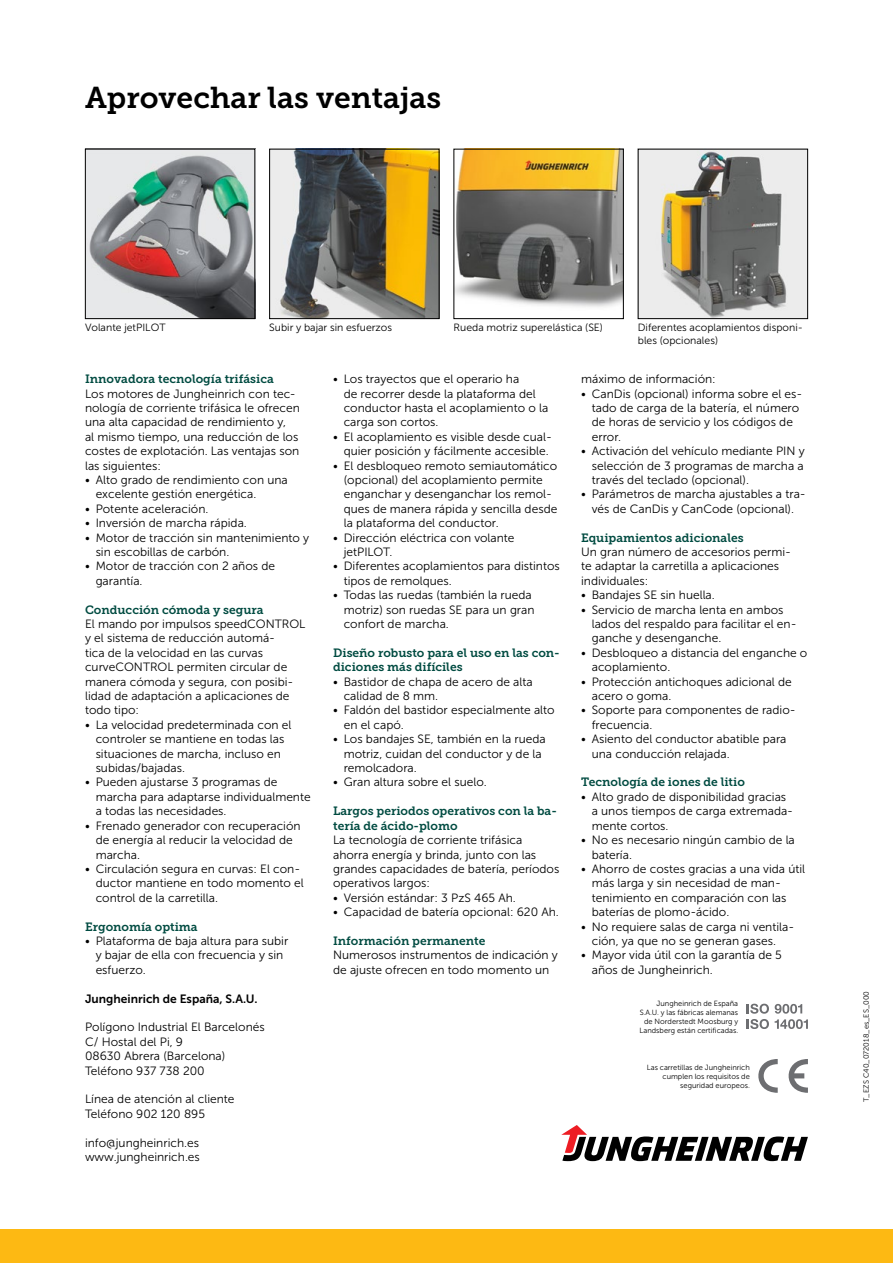
<style>
.page{position:relative;width:893px;height:1263px;background:#fff}
.page>*{position:absolute;margin:0;border:0;box-sizing:border-box;transform-origin:0 0}
.t1{font:30px "Museo JH Slab 700";color:#000}
.t2{font:12px/14.4px "Museo JH Sans 300";color:#000}
.t3{font:12px/14.4px "Museo JH Slab 700";color:#004b41}
.t4{font:12px "Museo JH Sans 700";color:#000}
.t5{font:10.5px/12.8px "Museo JH Sans 300";color:#000}
.t6{font:7.5px/9px "Museo JH Sans 300";color:#000;text-align:right}
</style>
<div class="page">
<div style="left:0;top:1229px;width:893px;height:34px;background:#fdb913"></div>
<svg style="left:561px;top:1125px;width:247px;height:36px"></svg>
<img style="left:87px;top:151px;width:166px;height:166px">
<div style="left:85px;top:149px;width:170px;height:170px;border:1px solid #000"></div>
<img style="left:271px;top:151px;width:166px;height:166px">
<div style="left:269px;top:149px;width:170px;height:170px;border:1px solid #000"></div>
<img style="left:456px;top:151px;width:166px;height:156px">
<div style="left:454px;top:149px;width:170px;height:170px;border:1px solid #000"></div>
<img style="left:640px;top:151px;width:166px;height:166px">
<div style="left:638px;top:149px;width:170px;height:170px;border:1px solid #000"></div>
<svg style="left:758px;top:1059px;width:50px;height:34px"></svg>
<svg style="left:747px;top:1004px;width:22px;height:25px"></svg>
<svg style="left:775px;top:1004px;width:33px;height:25px"></svg>
<h1 class="t1" style="left:85px;top:80px;width:358px">Aprovechar las ventajas</h1>
<p class="t5" style="left:85px;top:321px;width:82px">Volante jetPILOT</p>
<p class="t5" style="left:269px;top:321px;width:124px">Subir y bajar sin esfuerzos</p>
<p class="t5" style="left:454px;top:321px;width:151px">Rueda motriz superelástica (SE)</p>
<p class="t5" style="left:638px;top:321px;width:167px">Diferentes acoplamientos disponi&shy;bles (opcionales)</p>
<p class="t3" style="left:85px;top:372px;width:190px">Innovadora tecnología trifásica</p>
<p class="t2" style="left:85px;top:386px;width:216px">Los motores de Jungheinrich con tec&shy;nología de corriente trifásica le ofrecen una alta capacidad de rendimiento y,<br>al mismo tiempo, una reducción de los costes de explotación. Las ventajas son las siguientes:</p>
<p class="t2" style="left:96px;top:473px;width:194px;text-indent:-11px">• Alto grado de rendimiento con una excelente gestión energética.</p>
<p class="t2" style="left:85px;top:502px;width:125px">• Potente aceleración.</p>
<p class="t2" style="left:85px;top:516px;width:163px">• Inversión de marcha rápida.</p>
<p class="t2" style="left:96px;top:530px;width:215px;text-indent:-11px">• Motor de tracción sin mantenimiento y sin escobillas de carbón.</p>
<p class="t2" style="left:96px;top:559px;width:181px;text-indent:-11px">• Motor de tracción con 2 años de garantía.</p>
<p class="t3" style="left:85px;top:602px;width:180px">Conducción cómoda y segura</p>
<p class="t2" style="left:85px;top:617px;width:222px">El mando por impulsos speedCONTROL y el sistema de reducción automá-<br>tica de la velocidad en las curvas curveCONTROL permiten circular de manera cómoda y segura, con posibi&shy;lidad de adaptación a aplicaciones de todo tipo:</p>
<p class="t2" style="left:96px;top:718px;width:197px;text-indent:-11px">• La velocidad predeterminada con el controler se mantiene en todas las situaciones de marcha, incluso en subidas/bajadas.</p>
<p class="t2" style="left:96px;top:775px;width:217px;text-indent:-11px">• Pueden ajustarse 3 programas de marcha para adaptarse individualmente a todas las necesidades.</p>
<p class="t2" style="left:96px;top:818px;width:206px;text-indent:-11px">• Frenado generador con recuperación de energía al reducir la velocidad de marcha.</p>
<p class="t2" style="left:96px;top:862px;width:210px;text-indent:-11px">• Circulación segura en curvas: El con&shy;ductor mantiene en todo momento el control de la carretilla.</p>
<p class="t3" style="left:85px;top:919px;width:114px">Ergonomía optima</p>
<p class="t2" style="left:96px;top:934px;width:194px;text-indent:-11px">• Plataforma de baja altura para subir y bajar de ella con frecuencia y sin esfuerzo.</p>
<p class="t2" style="left:581px;top:372px;width:136px">máximo de información:</p>
<p class="t2" style="left:592px;top:386px;width:212px;text-indent:-11px">• CanDis (opcional) informa sobre el es&shy;tado de carga de la batería, el número de horas de servicio y los códigos de error.</p>
<p class="t2" style="left:592px;top:444px;width:214px;text-align:justify;text-indent:-11px">• Activación del vehículo mediante PIN y selección de 3 programas de marcha a través del teclado (opcional).</p>
<p class="t2" style="left:581px;top:487px;width:226px;text-align:center">• Parámetros de marcha ajustables a tra&shy;vés de CanDis y CanCode (opcional).</p>
<p class="t3" style="left:581px;top:530px;width:164px">Equipamientos adicionales</p>
<p class="t2" style="left:581px;top:545px;width:212px">Un gran número de accesorios permi&shy;te adaptar la carretilla a aplicaciones individuales:</p>
<p class="t2" style="left:581px;top:588px;width:135px">• Bandajes SE sin huella.</p>
<p class="t2" style="left:592px;top:602px;width:206px;text-indent:-11px">• Servicio de marcha lenta en ambos lados del respaldo para facilitar el en&shy;ganche y desenganche.</p>
<p class="t2" style="left:592px;top:646px;width:217px;text-indent:-11px">• Desbloqueo a distancia del enganche o acoplamiento.</p>
<p class="t2" style="left:592px;top:674px;width:202px;text-indent:-11px">• Protección antichoques adicional de acero o goma.</p>
<p class="t2" style="left:592px;top:703px;width:205px;text-indent:-11px">• Soporte para componentes de radio&shy;frecuencia.</p>
<p class="t2" style="left:592px;top:732px;width:196px;text-indent:-11px">• Asiento del conductor abatible para una conducción relajada.</p>
<p class="t3" style="left:581px;top:775px;width:165px">Tecnología de iones de litio</p>
<p class="t2" style="left:592px;top:790px;width:203px;text-indent:-11px">• Alto grado de disponibilidad gracias a unos tiempos de carga extremada&shy;mente cortos.</p>
<p class="t2" style="left:592px;top:833px;width:205px;text-indent:-11px">• No es necesario ningún cambio de la batería.</p>
<p class="t2" style="left:592px;top:862px;width:215px;text-indent:-11px">• Ahorro de costes gracias a una vida útil más larga y sin necesidad de man&shy;tenimiento en comparación con las baterías de plomo-ácido.</p>
<p class="t2" style="left:592px;top:919px;width:204px;text-indent:-11px">• No requiere salas de carga ni ventila&shy;ción, ya que no se generan gases.</p>
<p class="t2" style="left:592px;top:948px;width:192px;text-indent:-11px">• Mayor vida útil con la garantía de 5 años de Jungheinrich.</p>
<p class="t2" style="left:344px;top:372px;width:206px;text-indent:-11px">• Los trayectos que el operario ha<br>de recorrer desde la plataforma del conductor hasta el acoplamiento o la carga son cortos.</p>
<p class="t2" style="left:333px;top:430px;width:220px;text-align:right">• El acoplamiento es visible desde cual&shy;quier posición y fácilmente accesible.</p>
<p class="t2" style="left:344px;top:458px;width:215px;text-indent:-11px">• El desbloqueo remoto semiautomático (opcional) del acoplamiento permite enganchar y desenganchar los remol&shy;ques de manera rápida y sencilla desde la plataforma del conductor.</p>
<p class="t2" style="left:344px;top:530px;width:172px;text-indent:-11px">• Dirección eléctrica con volante jetPILOT.</p>
<p class="t2" style="left:344px;top:559px;width:218px;text-indent:-11px">• Diferentes acoplamientos para distintos tipos de remolques.</p>
<p class="t2" style="left:344px;top:588px;width:192px;text-indent:-11px">• Todas las ruedas (también la rueda motriz) son ruedas SE para un gran confort de marcha.</p>
<p class="t3" style="left:333px;top:646px;width:228px">Diseño robusto para el uso en las con&shy;diciones más difíciles</p>
<p class="t2" style="left:344px;top:674px;width:190px;text-indent:-11px">• Bastidor de chapa de acero de alta calidad de 8 mm.</p>
<p class="t2" style="left:344px;top:703px;width:212px;text-indent:-11px">• Faldón del bastidor especialmente alto en el capó.</p>
<p class="t2" style="left:344px;top:732px;width:204px;text-indent:-11px">• Los bandajes SE, también en la rueda motriz, cuidan del conductor y de la remolcadora.</p>
<p class="t2" style="left:333px;top:775px;width:155px">• Gran altura sobre el suelo.</p>
<p class="t3" style="left:333px;top:804px;width:225px">Largos periodos operativos con la ba&shy;tería de ácido-plomo</p>
<p class="t2" style="left:333px;top:833px;width:228px">La tecnología de corriente trifásica ahorra energía y brinda, junto con las grandes capacidades de batería, períodos operativos largos:</p>
<p class="t2" style="left:333px;top:890px;width:184px">• Versión estándar: 3 PzS 465 Ah.</p>
<p class="t2" style="left:333px;top:905px;width:227px">• Capacidad de batería opcional: 620 Ah.</p>
<p class="t3" style="left:333px;top:934px;width:154px">Información permanente</p>
<p class="t2" style="left:333px;top:948px;width:226px">Numerosos instrumentos de indicación y de ajuste ofrecen en todo momento un</p>
<p class="t4" style="left:85px;top:992px;width:174px">Jungheinrich de España, S.A.U.</p>
<p class="t2" style="left:85px;top:1020px;width:181px">Polígono Industrial El Barcelonés<br>C/ Hostal del Pi, 9<br>08630 Abrera (Barcelona)<br>Teléfono 937 738 200</p>
<p class="t2" style="left:85px;top:1092px;width:151px">Línea de atención al cliente<br>Teléfono 902 120 895</p>
<p class="t2" style="left:85px;top:1135px;width:116px">info@jungheinrich.es www.jungheinrich.es</p>
<p class="t6" style="left:640px;top:999px;width:100px">Jungheinrich de España<br>S.A.U. y las fábricas alemanas de Norderstedt Moosburg y<br>Landsberg están certificadas.</p>
<p class="t6" style="left:647px;top:1063px;width:104px">Las carretillas de Jungheinrich cumplen los requisitos de seguridad europeos.</p>
<p class="t6" style="left:862px;top:1102px;width:113px;rotate:-90deg">T_EZS C40_072018_es_ES_000</p>
</div>
